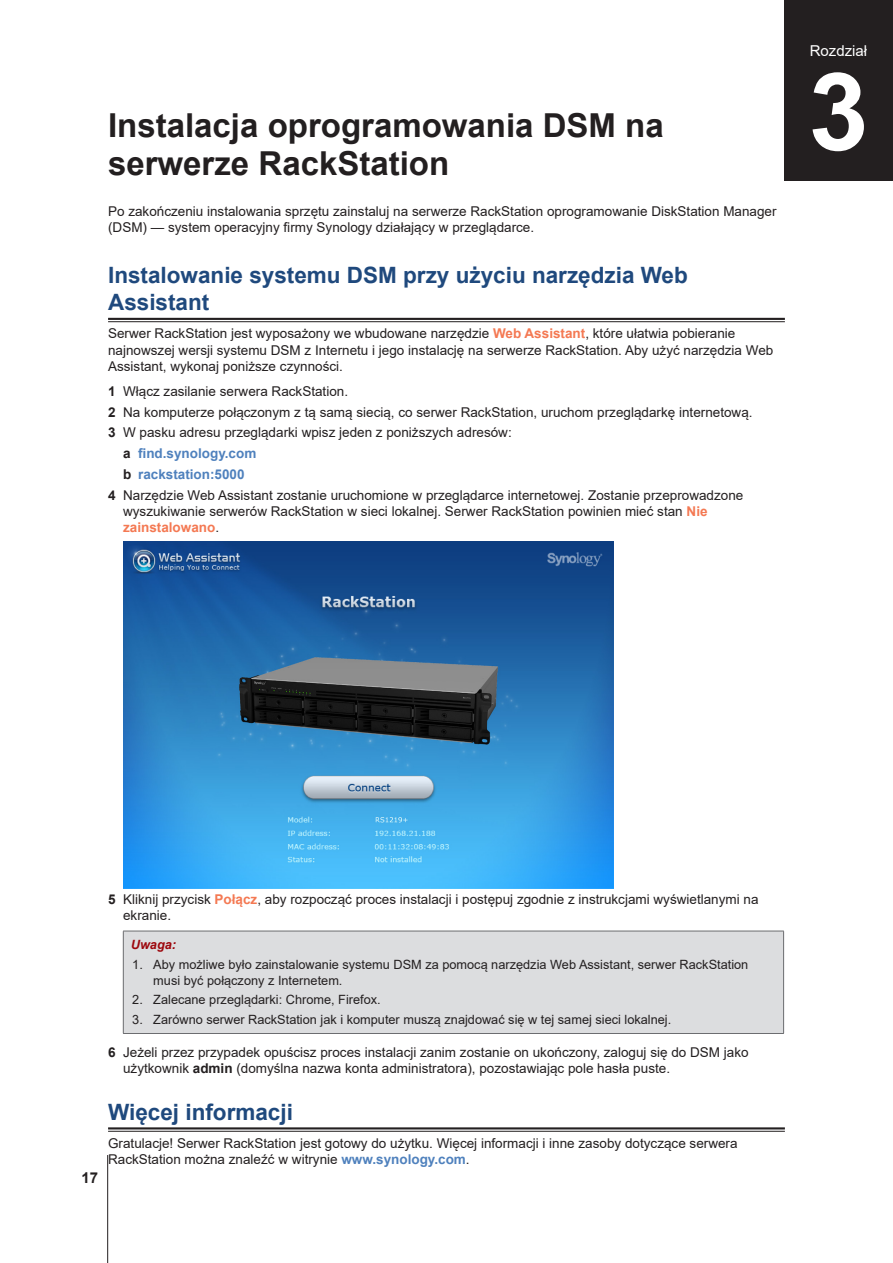
<style>
.page{position:relative;width:893px;height:1263px;background:#fff}
.page>*{position:absolute;margin:0;border:0;box-sizing:border-box;transform-origin:0 0}
.ChapterNum{font:700 108px "Arial";color:#fff}
.H1-ChapterTitle{font:700 33px/37.5px "Arial";color:#231f20}
.H2-underline{font:700 22.5px/27px "Arial";color:#1f497d}
.Chapter-center{font:15px "Arial";color:#fff}
.PageNumber-sidebar{font:700 15px "Arial";color:#231f20}
.Body-sidebar{font:13.5px/16.2px "Arial";color:#231f20}
.t1{font:700 13.5px "Arial";color:#4f81bd}
.t2{font:12.75px/15.3px "Arial";color:#231f20}
.Warning-sidebar{font:italic 700 12.75px "Arial";color:#9d070d}
.s1{font-weight:700;color:#f47953}
.s2{font-weight:700}
.s3{color:#231f20}
.s4{font-weight:700;color:#4f81bd}
</style>
<div class="page">
<hr style="left:108px;top:318px;width:677px;height:2px;background:#231f20">
<hr style="left:108px;top:321px;width:677px;height:1px;background:#231f20">
<hr style="left:108px;top:1127px;width:677px;height:2px;background:#231f20">
<hr style="left:108px;top:1131px;width:677px;height:1px;background:#231f20">
<img style="left:123px;top:541px;width:491px;height:347px">
<div style="left:123px;top:931px;width:661px;height:102px;background:#dcdddf"></div>
<hr style="left:123px;top:931px;width:661px;height:1px;background:#6c6d70">
<hr style="left:123px;top:931px;width:1px;height:102px;background:#6c6d70">
<hr style="left:783px;top:931px;width:1px;height:102px;background:#6c6d70">
<hr style="left:123px;top:1033px;width:661px;height:1px;background:#6c6d70">
<div style="left:784px;top:0;width:109px;height:180px;background:#231f20"></div>
<hr style="left:107px;top:1155px;width:1px;height:108px;background:#231f20">
<p class="H1-ChapterTitle" style="left:108px;top:107px;width:557px">Instalacja oprogramowania DSM na serwerze RackStation</p>
<p class="Body-sidebar" style="left:108px;top:203px;width:670px">Po zakończeniu instalowania sprzętu zainstaluj na serwerze RackStation oprogramowanie DiskStation Manager (DSM) — system operacyjny firmy Synology działający w przeglądarce.</p>
<p class="H2-underline" style="left:108px;top:262px;width:581px">Instalowanie systemu DSM przy użyciu narzędzia Web<br>Assistant</p>
<p class="Body-sidebar" style="left:108px;top:325px;width:667px">Serwer RackStation jest wyposażony we wbudowane narzędzie <span class="s1">Web Assistant</span>, które ułatwia pobieranie najnowszej wersji systemu DSM z Internetu i jego instalację na serwerze RackStation. Aby użyć narzędzia Web<br>Assistant, wykonaj poniższe czynności.</p>
<p class="Body-sidebar" style="left:108px;top:383px;width:242px"><span class="s2">1</span> Włącz zasilanie serwera RackStation.</p>
<p class="Body-sidebar" style="left:108px;top:404px;width:646px"><span class="s2">2</span> Na komputerze połączonym z tą samą siecią, co serwer RackStation, uruchom przeglądarkę internetową.</p>
<p class="Body-sidebar" style="left:108px;top:424px;width:405px"><span class="s2">3</span> W pasku adresu przeglądarki wpisz jeden z poniższych adresów:</p>
<p class="t1" style="left:123px;top:444px;width:135px"><span class="s3">a</span> find.synology.com</p>
<p class="t1" style="left:123px;top:465px;width:123px"><span class="s3">b</span> rackstation:5000</p>
<p class="Body-sidebar" style="left:123px;top:487px;width:622px;text-indent:-15px"><span class="s2">4</span> Narzędzie Web Assistant zostanie uruchomione w przeglądarce internetowej. Zostanie przeprowadzone wyszukiwanie serwerów RackStation w sieci lokalnej. Serwer RackStation powinien mieć stan <span class="s1">Nie zainstalowano</span>.</p>
<p class="Chapter-center" style="left:810px;top:40px;width:59px">Rozdział</p>
<p class="ChapterNum" style="left:808px;top:36px;width:62px">3</p>
<p class="PageNumber-sidebar" style="left:81px;top:1167px;width:18px">17</p>
<p class="Body-sidebar" style="left:123px;top:891px;width:637px;text-indent:-15px"><span class="s2">5</span> Kliknij przycisk <span class="s1">Połącz</span>, aby rozpocząć proces instalacji i postępuj zgodnie z instrukcjami wyświetlanymi na ekranie.</p>
<p class="Warning-sidebar" style="left:131px;top:936px;width:47px">Uwaga:</p>
<p class="t2" style="left:153px;top:957px;width:597px;text-indent:-21px">1. Aby możliwe było zainstalowanie systemu DSM za pomocą narzędzia Web Assistant, serwer RackStation musi być połączony z Internetem.</p>
<p class="t2" style="left:132px;top:992px;width:250px">2. Zalecane przeglądarki: Chrome, Firefox.</p>
<p class="t2" style="left:132px;top:1012px;width:540px">3. Zarówno serwer RackStation jak i komputer muszą znajdować się w tej samej sieci lokalnej.</p>
<p class="Body-sidebar" style="left:123px;top:1044px;width:627px;text-indent:-15px"><span class="s2">6</span> Jeżeli przez przypadek opuścisz proces instalacji zanim zostanie on ukończony, zaloguj się do DSM jako użytkownik <span class="s2">admin</span> (domyślna nazwa konta administratora), pozostawiając pole hasła puste.</p>
<p class="H2-underline" style="left:108px;top:1098px;width:186px">Więcej informacji</p>
<p class="Body-sidebar" style="left:108px;top:1135px;width:631px">Gratulacje! Serwer RackStation jest gotowy do użytku. Więcej informacji i inne zasoby dotyczące serwera<br>RackStation można znaleźć w witrynie <span class="s4">www.synology.com</span>.</p>
</div>
